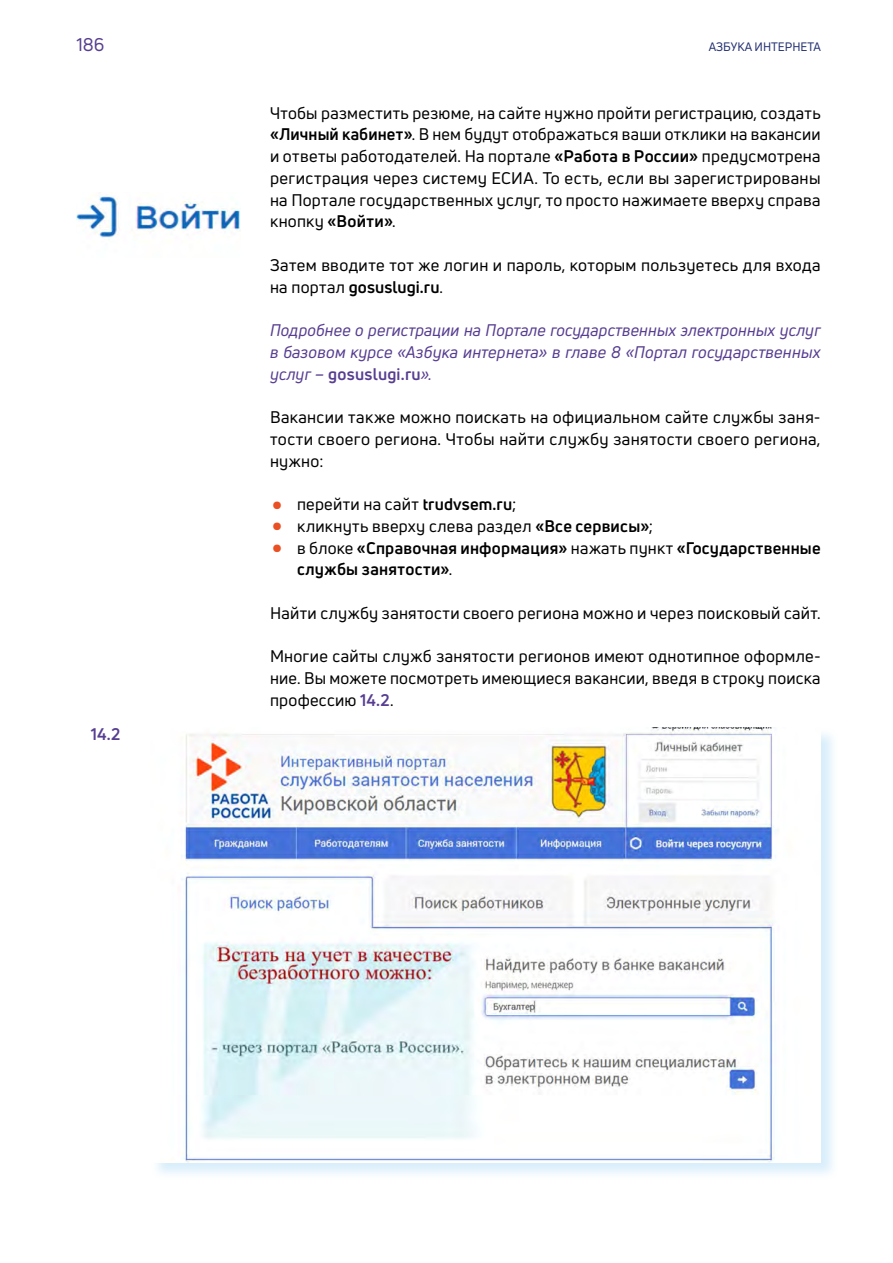
<style>
.page{position:relative;width:893px;height:1263px;background:#fff}
.page>*{position:absolute;margin:0;border:0;box-sizing:border-box;transform-origin:0 0}
.t1{font:18px "Uni Neue";color:#573e91}
.t2{font:16.5px/21.8px "Uni Neue";letter-spacing:.02em;color:#000;text-align:justify}
.t3{font:italic 16.5px/21.8px "Uni Neue";letter-spacing:.01em;color:#573e91;text-align:justify}
.t4{font:700 16.5px/21.8px "Uni Neue";letter-spacing:.015em;color:#000}
.t5{font:700 16.5px "Uni Neue";color:#573e91}
.t6{font:12px "Uni Neue";color:#243072}
.s1{font-weight:700}
.s2{font-weight:700;font-style:normal}
.s3{font-size:39px;color:#e95124}
.s4{font-weight:400;font-size:39px;color:#e95124}
.s5{font-weight:400}
.s6{font-weight:700;color:#573e91}
</style>
<div class="page">
<div style="left:151px;top:727px;width:688px;height:453px;background:#91cff3;opacity:.35"></div>
<img style="left:151px;top:728px;width:670px;height:435px">
<img style="left:77px;top:192px;width:163px;height:48px">
<p class="t1" style="left:77px;top:33px;width:29px">186</p>
<p class="t6" style="left:709px;top:39px;width:114px">АЗБУКА ИНТЕРНЕТА</p>
<p class="t5" style="left:91px;top:724px;width:31px">14.2</p>
<p class="t2" style="left:270px;top:102px;width:552px">Чтобы разместить резюме, на сайте нужно пройти регистрацию, создать <span class="s1">«Личный кабинет»</span>. В нем будут отображаться ваши отклики на вакансии и ответы работодателей. На портале <span class="s1">«Работа в России»</span> предусмотрена регистрация через систему ЕСИА. То есть, если вы зарегистрированы на Портале государственных услуг, то просто нажимаете вверху справа кнопку <span class="s1">«Войти»</span>.</p>
<p class="t2" style="left:270px;top:254px;width:552px">Затем вводите тот же логин и пароль, которым пользуетесь для входа на портал <span class="s1">gosuslugi.ru</span>.</p>
<p class="t3" style="left:270px;top:319px;width:552px">Подробнее о регистрации на Портале государственных электронных услуг в базовом курсе «Азбука интернета» в главе 8 «Портал государственных услуг – <span class="s2">gosuslugi.ru</span>».</p>
<p class="t2" style="left:270px;top:406px;width:552px">Вакансии также можно поискать на официальном сайте службы заня&shy;тости своего региона. Чтобы найти службу занятости своего региона, нужно:</p>
<p class="t2" style="left:270px;top:493px;width:248px"><span class="s3">•</span> перейти на сайт <span class="s1">trudvsem.ru</span>;</p>
<p class="t2" style="left:270px;top:515px;width:385px"><span class="s3">•</span> кликнуть вверху слева раздел <span class="s1">«Все сервисы»</span>;</p>
<p class="t4" style="left:297px;top:537px;width:525px;text-indent:-27px"><span class="s4">•</span> <span class="s5">в блоке</span> «Справочная информация» <span class="s5">нажать пункт</span> «Государственные службы занятости»<span class="s5">.</span></p>
<p class="t2" style="left:270px;top:602px;width:552px">Найти службу занятости своего региона можно и через поисковый сайт.</p>
<p class="t2" style="left:270px;top:645px;width:552px">Многие сайты служб занятости регионов имеют однотипное оформле&shy;ние. Вы можете посмотреть имеющиеся вакансии, введя в строку поиска профессию <span class="s6">14.2</span>.</p>
</div>
